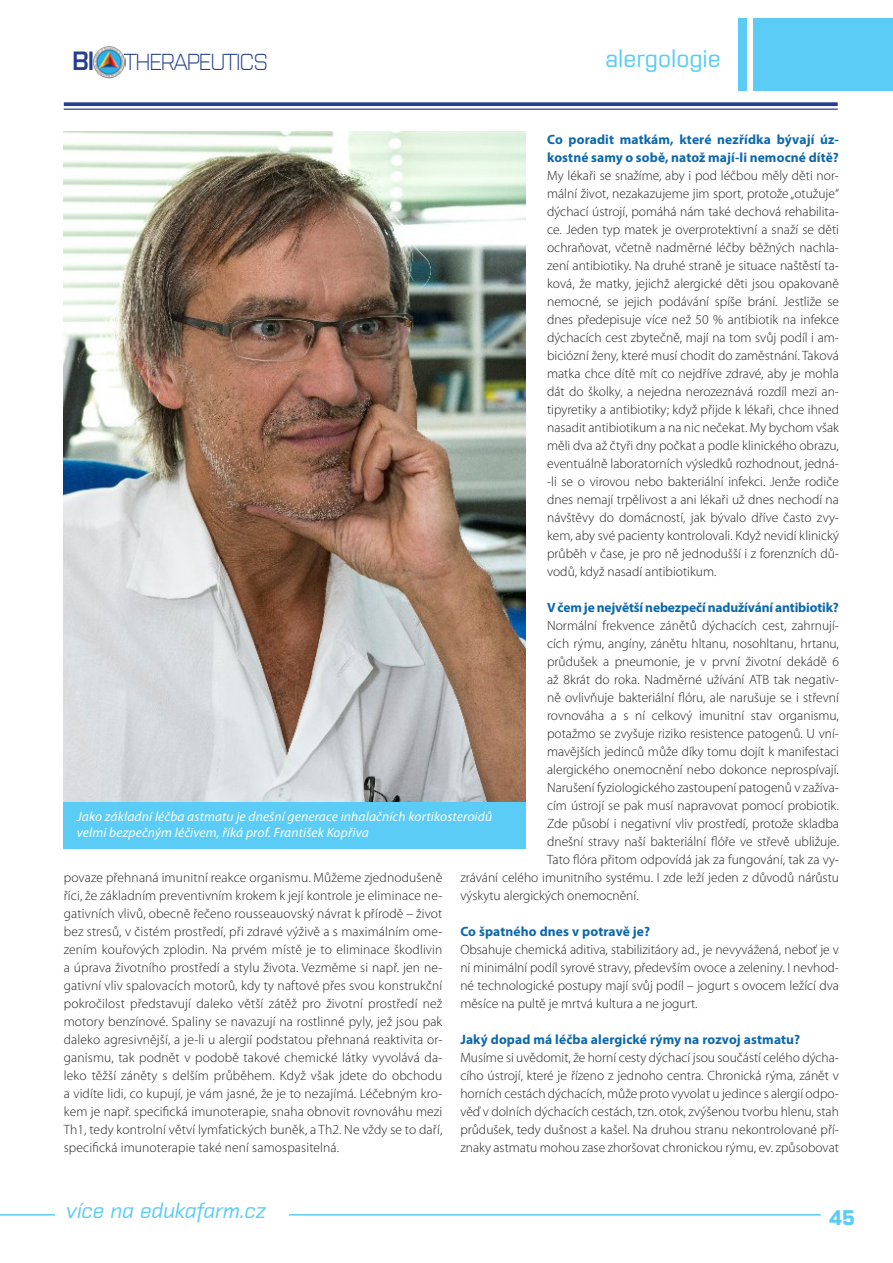
<style>
.page{position:relative;width:893px;height:1263px;background:#fff}
.page>*{position:absolute;margin:0;border:0;box-sizing:border-box;transform-origin:0 0}
.t1{font:500 24px "Purista";color:#5accf5}
.t2{font:300 22.95px "Purista";letter-spacing:-.05em;color:#253f8e}
.t3{font:italic 500 21px "Purista";color:#5accf5}
.t4{font:700 21px "Purista";color:#5accf5}
.Styl_odstavce6{font:300 13.5px/18px "Myriad Pro";color:#231f20;text-align:justify}
.otazka_medi{font:700 13.5px/18px "Myriad Pro";letter-spacing:.01em;color:#0c68ab}
.otazka_medi-2{font:italic 13.5px/16.2px "Myriad Pro";letter-spacing:.01em;color:#fff}
.otazka_medi-3{font:700 13.5px "Myriad Pro";letter-spacing:-.01em;color:#0c68ab}
.s1{font-weight:600;font-size:26.25px}
</style>
<div class="page">
<div style="left:753px;top:18px;width:140px;height:72px;background:#5accf5"></div>
<div style="left:738px;top:18px;width:8px;height:72px;background:#5accf5"></div>
<svg style="left:64px;top:102px;width:774px;height:4px;background:#354d96"></svg>
<hr style="left:64px;top:109px;width:774px;height:1px;background:#253f8e">
<img style="left:93px;top:46px;width:32px;height:32px">
<hr style="left:0;top:1214px;width:821px;height:1px;background:#5accf5">
<div style="left:55px;top:1191px;width:234px;height:49px;background:#fff"></div>
<img style="left:64px;top:132px;width:462px;height:671px">
<div style="left:64px;top:803px;width:462px;height:46px;background:#5accf5"></div>
<h2 class="t2" style="left:72px;top:45px;width:197px"><span class="s1">BI</span> THERAPEUTICS</h2>
<p class="t1" style="left:605px;top:41px;width:117px">alergologie</p>
<p class="otazka_medi" style="left:547px;top:130px;width:293px">Co poradit matkám, které nezřídka bývají úz&shy;kostné samy o sobě, natož mají-li nemocné dítě?</p>
<p class="Styl_odstavce6" style="left:547px;top:167px;width:293px">My lékaři se snažíme, aby i pod léčbou měly děti nor&shy;mální život, nezakazujeme jim sport, protože „otužuje“ dýchací ústrojí, pomáhá nám také dechová rehabilita&shy;ce. Jeden typ matek je overprotektivní a snaží se děti ochraňovat, včetně nadměrné léčby běžných nachla&shy;zení antibiotiky. Na druhé straně je situace naštěstí ta&shy;ková, že matky, jejichž alergické děti jsou opakovaně nemocné, se jejich podávání spíše brání. Jestliže se dnes předepisuje více než 50 % antibiotik na infekce dýchacích cest zbytečně, mají na tom svůj podíl i am&shy;biciózní ženy, které musí chodit do zaměstnání. Taková matka chce dítě mít co nejdříve zdravé, aby je mohla dát do školky, a nejedna nerozeznává rozdíl mezi an&shy;tipyretiky a antibiotiky; když přijde k lékaři, chce ihned nasadit antibiotikum a na nic nečekat. My bychom však měli dva až čtyři dny počkat a podle klinického obrazu, eventuálně laboratorních výsledků rozhodnout, jedná--li se o virovou nebo bakteriální infekci. Jenže rodiče dnes nemají trpělivost a ani lékaři už dnes nechodí na návštěvy do domácností, jak bývalo dříve často zvy&shy;kem, aby své pacienty kontrolovali. Když nevidí klinický průběh v čase, je pro ně jednodušší i z forenzních dů&shy;vodů, když nasadí antibiotikum.</p>
<p class="otazka_medi-3" style="left:547px;top:599px;width:293px">V čem je největší nebezpečí nadužívání antibiotik?</p>
<p class="Styl_odstavce6" style="left:547px;top:617px;width:293px">Normální frekvence zánětů dýchacích cest, zahrnují-</p>
<p class="Styl_odstavce6" style="left:547px;top:635px;width:293px">cích rýmu, angíny, zánětu hltanu, nosohltanu, hrtanu,</p>
<p class="Styl_odstavce6" style="left:547px;top:653px;width:293px">průdušek a pneumonie, je v první životní dekádě 6</p>
<p class="Styl_odstavce6" style="left:547px;top:671px;width:293px">až 8krát do roka. Nadměrné užívání ATB tak negativ-</p>
<p class="Styl_odstavce6" style="left:547px;top:689px;width:293px">ně ovlivňuje bakteriální flóru, ale narušuje se i střevní</p>
<p class="Styl_odstavce6" style="left:547px;top:707px;width:293px">rovnováha a s ní celkový imunitní stav organismu,</p>
<p class="Styl_odstavce6" style="left:547px;top:725px;width:293px">potažmo se zvyšuje riziko resistence patogenů. U vní-</p>
<p class="Styl_odstavce6" style="left:547px;top:743px;width:293px">mavějších jedinců může díky tomu dojít k manifestaci</p>
<p class="Styl_odstavce6" style="left:547px;top:761px;width:293px">alergického onemocnění nebo dokonce neprospívají.</p>
<p class="Styl_odstavce6" style="left:547px;top:779px;width:293px">Narušení fyziologického zastoupení patogenů v zažíva-</p>
<p class="Styl_odstavce6" style="left:547px;top:797px;width:293px">cím ústrojí se pak musí napravovat pomocí probiotik.</p>
<p class="Styl_odstavce6" style="left:547px;top:815px;width:293px">Zde působí i negativní vliv prostředí, protože skladba</p>
<p class="Styl_odstavce6" style="left:547px;top:833px;width:293px">dnešní stravy naší bakteriální flóře ve střevě ubližuje.</p>
<p class="Styl_odstavce6" style="left:547px;top:851px;width:293px">Tato flóra přitom odpovídá jak za fungování, tak za vy-</p>
<p class="Styl_odstavce6" style="left:460px;top:869px;width:380px">zrávání celého imunitního systému. I zde leží jeden z důvodů nárůstu</p>
<p class="Styl_odstavce6" style="left:460px;top:887px;width:180px">výskytu alergických onemocnění.</p>
<p class="otazka_medi" style="left:460px;top:922px;width:191px">Co špatného dnes v potravě je?</p>
<p class="Styl_odstavce6" style="left:460px;top:941px;width:380px">Obsahuje chemická aditiva, stabilizitáory ad., je nevyvážená, neboť je v ní minimální podíl syrové stravy, především ovoce a zeleniny. I nevhod&shy;né technologické postupy mají svůj podíl – jogurt s ovocem ležící dva měsíce na pultě je mrtvá kultura a ne jogurt.</p>
<p class="otazka_medi" style="left:460px;top:1030px;width:341px">Jaký dopad má léčba alergické rýmy na rozvoj astmatu?</p>
<p class="Styl_odstavce6" style="left:460px;top:1049px;width:380px">Musíme si uvědomit, že horní cesty dýchací jsou součástí celého dýcha&shy;cího ústrojí, které je řízeno z jednoho centra. Chronická rýma, zánět v horních cestách dýchacích, může proto vyvolat u jedince s alergií odpo&shy;věď v dolních dýchacích cestách, tzn. otok, zvýšenou tvorbu hlenu, stah průdušek, tedy dušnost a kašel. Na druhou stranu nekontrolované pří&shy;znaky astmatu mohou zase zhoršovat chronickou rýmu, ev. způsobovat</p>
<p class="otazka_medi-2" style="left:77px;top:808px;width:417px">Jako základní léčba astmatu je dnešní generace inhalačních kortikosteroidů velmi bezpečným léčivem, říká prof. František Kopřiva</p>
<p class="Styl_odstavce6" style="left:64px;top:869px;width:380px">povaze přehnaná imunitní reakce organismu. Můžeme zjednodušeně říci, že základním preventivním krokem k její kontrole je eliminace ne&shy;gativních vlivů, obecně řečeno rousseauovský návrat k přírodě – život bez stresů, v čistém prostředí, při zdravé výživě a s maximálním ome&shy;zením kouřových zplodin. Na prvém místě je to eliminace škodlivin a úprava životního prostředí a stylu života. Vezměme si např. jen ne&shy;gativní vliv spalovacích motorů, kdy ty naftové přes svou konstrukční pokročilost představují daleko větší zátěž pro životní prostředí než motory benzínové. Spaliny se navazují na rostlinné pyly, jež jsou pak daleko agresivnější, a je-li u alergií podstatou přehnaná reaktivita or&shy;ganismu, tak podnět v podobě takové chemické látky vyvolává da&shy;leko těžší záněty s delším průběhem. Když však jdete do obchodu a vidíte lidi, co kupují, je vám jasné, že je to nezajímá. Léčebným kro&shy;kem je např. specifická imunoterapie, snaha obnovit rovnováhu mezi Th1, tedy kontrolní větví lymfatických buněk, a Th2. Ne vždy se to daří, specifická imunoterapie také není samospasitelná.</p>
<h3 class="t3" style="left:66px;top:1195px;width:202px">více na edukafarm.cz</h3>
<p class="t4" style="left:829px;top:1202px;width:27px">45</p>
</div>
